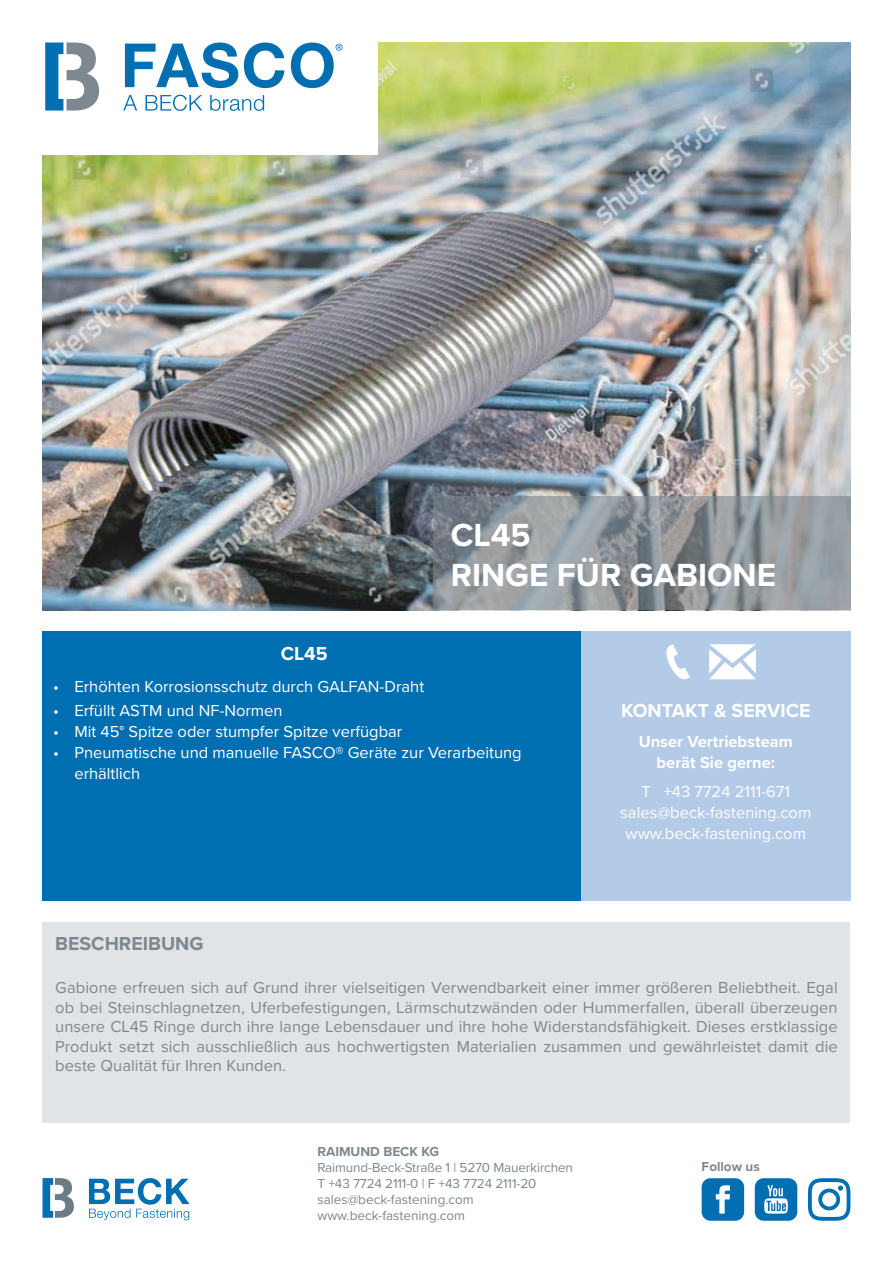
<style>
.page{position:relative;width:893px;height:1263px;background:#fff}
.page>*{position:absolute;margin:0;border:0;box-sizing:border-box;transform-origin:0 0}
.t1{font:700 33.15px/39.8px "Proxima Nova";color:#fff}
.t2{font:700 19.5px "Proxima Nova";color:#fff}
.t3{font:700 19.5px "Proxima Nova";color:#7d8890}
.t4{font:16.5px/19.5px "Proxima Nova";letter-spacing:.005em;color:#7d8890;text-align:justify}
.t5{font:16.5px/21px "Proxima Nova";color:#fff;text-align:center}
.t6{font:700 16.5px/21px "Proxima Nova";color:#fff;text-align:center}
.t7{font:13.5px/16.2px "Proxima Nova";letter-spacing:-.01em;color:#7d8890}
.t8{font:700 13.5px "Proxima Nova";color:#7d8890}
</style>
<div class="page">
<img style="left:43px;top:43px;width:807px;height:567px">
<div style="left:43px;top:631px;width:538px;height:270px;background:#006fb1"></div>
<div style="left:581px;top:631px;width:269px;height:270px;background:#b3cbe6"></div>
<svg style="left:666px;top:644px;width:24px;height:35px"></svg>
<svg style="left:709px;top:644px;width:47px;height:35px"></svg>
<div style="left:43px;top:922px;width:807px;height:201px;background:#e1e4e7"></div>
<svg style="left:89px;top:1178px;width:100px;height:42px"></svg>
<svg style="left:43px;top:1178px;width:31px;height:40px"></svg>
<svg style="left:702px;top:1178px;width:42px;height:43px;background:#2a86bd"></svg>
<svg style="left:755px;top:1178px;width:42px;height:43px;background:#398fc2"></svg>
<svg style="left:808px;top:1178px;width:42px;height:43px"></svg>
<svg style="left:432px;top:496px;width:418px;height:114px;background:#91969a"></svg>
<div style="left:0;top:0;width:377px;height:154px;background:#fff"></div>
<svg style="left:123px;top:95px;width:14px;height:16px"></svg>
<svg style="left:146px;top:95px;width:56px;height:16px"></svg>
<svg style="left:210px;top:95px;width:54px;height:16px"></svg>
<svg style="left:125px;top:43px;width:113px;height:45px"></svg>
<svg style="left:244px;top:43px;width:40px;height:45px"></svg>
<svg style="left:291px;top:43px;width:51px;height:45px"></svg>
<svg style="left:45px;top:43px;width:54px;height:68px"></svg>
<img style="left:128px;top:210px;width:486px;height:333px">
<h1 class="t1" style="left:451px;top:515px;width:327px">CL45<br>RINGE FÜR GABIONE</h1>
<p class="t2" style="left:281px;top:639px;width:49px">CL45</p>
<p class="t5" style="left:53px;top:675px;width:373px">• Erhöhten Korrosionsschutz durch GALFAN-Draht</p>
<p class="t5" style="left:53px;top:699px;width:231px">• Erfüllt ASTM und NF-Normen</p>
<p class="t5" style="left:53px;top:720px;width:351px">• Mit 45° Spitze oder stumpfer Spitze verfügbar</p>
<p class="t5" style="left:74px;top:741px;width:449px;text-align:left;text-indent:-21px">• Pneumatische und manuelle FASCO® Geräte zur Verarbeitung erhältlich</p>
<p class="t2" style="left:621px;top:696px;width:191px">KONTAKT &amp; SERVICE</p>
<p class="t6" style="left:639px;top:730px;width:156px">Unser Vertriebsteam berät Sie gerne:</p>
<p class="t5" style="left:620px;top:780px;width:193px">T +43 7724 2111-671 sales@beck-fastening.com www.beck-fastening.com</p>
<p class="t3" style="left:55px;top:929px;width:150px">BESCHREIBUNG</p>
<p class="t4" style="left:55px;top:977px;width:784px">Gabione erfreuen sich auf Grund ihrer vielseitigen Verwendbarkeit einer immer größeren Beliebtheit. Egal ob bei Steinschlagnetzen, Uferbefestigungen, Lärmschutzwänden oder Hummerfallen, überall überzeugen unsere CL45 Ringe durch ihre lange Lebensdauer und ihre hohe Widerstandsfähigkeit. Dieses erstklassige Produkt setzt sich ausschließlich aus hochwertigsten Materialien zusammen und gewährleistet damit die beste Qualität für Ihren Kunden.</p>
<p class="t8" style="left:317px;top:1141px;width:123px">RAIMUND BECK KG</p>
<p class="t7" style="left:317px;top:1159px;width:257px">Raimund-Beck-Straße 1 | 5270 Mauerkirchen T +43 7724 2111-0 | F +43 7724 2111-20 sales@beck-fastening.com www.beck-fastening.com</p>
<p class="t8" style="left:702px;top:1157px;width:60px">Follow us</p>
</div>
